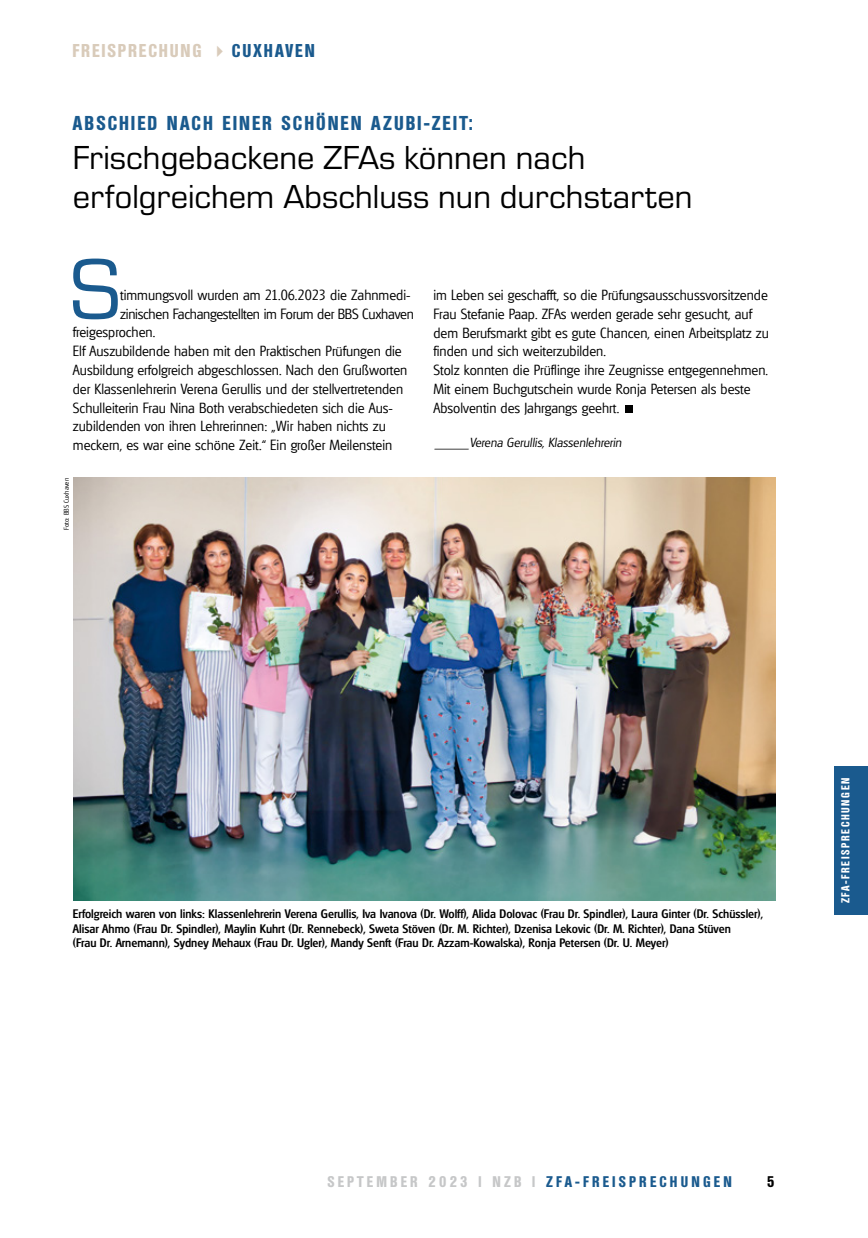
<style>
.page{position:relative;width:868px;height:1238px;background:#fff}
.page>*{position:absolute;margin:0;border:0;box-sizing:border-box;transform-origin:0 0}
.t1{font:89.25px "Micro Square";color:#1a5a8e}
.t2{font:700 57px "Arial";color:#000}
.t3{font:34.5px/39px "Micro Square";color:#000}
.t4{font:700 condensed 19.5px "Olympia";letter-spacing:.105em;color:#1a5a8e}
.t5{font:700 condensed 18px "Olympia";letter-spacing:.1em;color:#d9cbba}
.t6{font:700 condensed 15px "Olympia";letter-spacing:.215em;color:#1a5a8e}
.t7{font:700 condensed 15px "Olympia";color:#000}
.t8{font:300 14.25px/18.8px "Glasgow";color:#000}
.t9{font:300 14.25px "Glasgow";letter-spacing:-.02em;color:#000}
.t10{font:italic 300 13.5px "Glasgow";color:#000;scale:2.7 1}
.t11{font:italic 300 12.75px "Glasgow";color:#000}
.t12{font:500 12px/14.4px "Glasgow";color:#000}
.t13{font:700 condensed 11.25px "Olympia";letter-spacing:.15em;color:#fff}
.t14{font:300 6.75px "Glasgow";color:#000}
.s1{color:#1a5a8e}
.s2{color:#c6c7c8}
</style>
<div class="page">
<img style="left:73px;top:478px;width:702px;height:422px">
<div style="left:834px;top:766px;width:33px;height:148px;background:#1a5a8e"></div>
<p class="t5" style="left:72px;top:40px;width:244px">FREISPRECHUNG ✔<span class="s1">CUXHAVEN</span></p>
<h3 class="t4" style="left:73px;top:111px;width:401px">ABSCHIED NACH EINER SCHÖNEN AZUBI-ZEIT:</h3>
<h3 class="t3" style="left:73px;top:139px;width:621px">Frischgebackene ZFAs können nach erfolgreichem Abschluss nun durchstarten</h3>
<h1 class="t1" style="left:70px;top:241px;width:51px">S</h1>
<p class="t8" style="left:120px;top:285px;width:292px">timmungsvoll wurden am 21.06.2023 die Zahnmedi-</p>
<p class="t9" style="left:120px;top:305px;width:295px">zinischen Fachangestellten im Forum der BBS Cuxhaven</p>
<p class="t8" style="left:73px;top:323px;width:84px">freigesprochen.</p>
<p class="t8" style="left:73px;top:342px;width:330px">Elf Auszubildende haben mit den Praktischen Prüfungen die</p>
<p class="t8" style="left:73px;top:360px;width:336px">Ausbildung erfolgreich abgeschlossen. Nach den Grußworten</p>
<p class="t8" style="left:73px;top:379px;width:332px">der Klassenlehrerin Verena Gerullis und der stellvertretenden</p>
<p class="t8" style="left:73px;top:398px;width:321px">Schulleiterin Frau Nina Both verabschiedeten sich die Aus-</p>
<p class="t8" style="left:73px;top:417px;width:314px">zubildenden von ihren Lehrerinnen: „Wir haben nichts zu</p>
<p class="t8" style="left:73px;top:435px;width:321px">meckern, es war eine schöne Zeit.“ Ein großer Meilenstein</p>
<p class="t14" style="left:62px;top:530px;width:54px;rotate:-90deg">Foto: BBS Cuxhaven</p>
<p class="t8" style="left:433px;top:285px;width:337px">im Leben sei geschafft, so die Prüfungsausschussvorsitzende Frau Stefanie Paap. ZFAs werden gerade sehr gesucht, auf dem Berufsmarkt gibt es gute Chancen, einen Arbeitsplatz zu finden und sich weiterzubilden.<br>Stolz konnten die Prüflinge ihre Zeugnisse entgegennehmen.<br>Mit einem Buchgutschein wurde Ronja Petersen als beste Absolventin des Jahrgangs geehrt.</p>
<h2 class="t2" style="left:621px;top:360px;width:17px">.</h2>
<p class="t11" style="left:470px;top:435px;width:153px">Verena Gerullis, Klassenlehrerin</p>
<p class="t10" style="left:433px;top:441px;width:15px">—</p>
<p class="t12" style="left:73px;top:906px;width:691px">Erfolgreich waren von links: Klassenlehrerin Verena Gerullis, Iva Ivanova (Dr. Wolff), Alida Dolovac (Frau Dr. Spindler), Laura Ginter (Dr. Schüssler),<br>Alisar Ahmo (Frau Dr. Spindler), Maylin Kuhrt (Dr. Rennebeck), Sweta Stöven (Dr. M. Richter), Dzenisa Lekovic (Dr. M. Richter), Dana Stüven<br>(Frau Dr. Arnemann), Sydney Mehaux (Frau Dr. Ugler), Mandy Senft (Frau Dr. Azzam-Kowalska), Ronja Petersen (Dr. U. Meyer)</p>
<p class="t13" style="left:839px;top:903px;width:127px;rotate:-90deg">ZFA-FREISPRECHUNGEN</p>
<p class="t6" style="left:327px;top:1173px;width:406px"><span class="s2">SEPTEMBER 2023 | NZB |</span> ZFA-FREISPRECHUNGEN</p>
<p class="t7" style="left:767px;top:1173px;width:9px">5</p>
</div>
